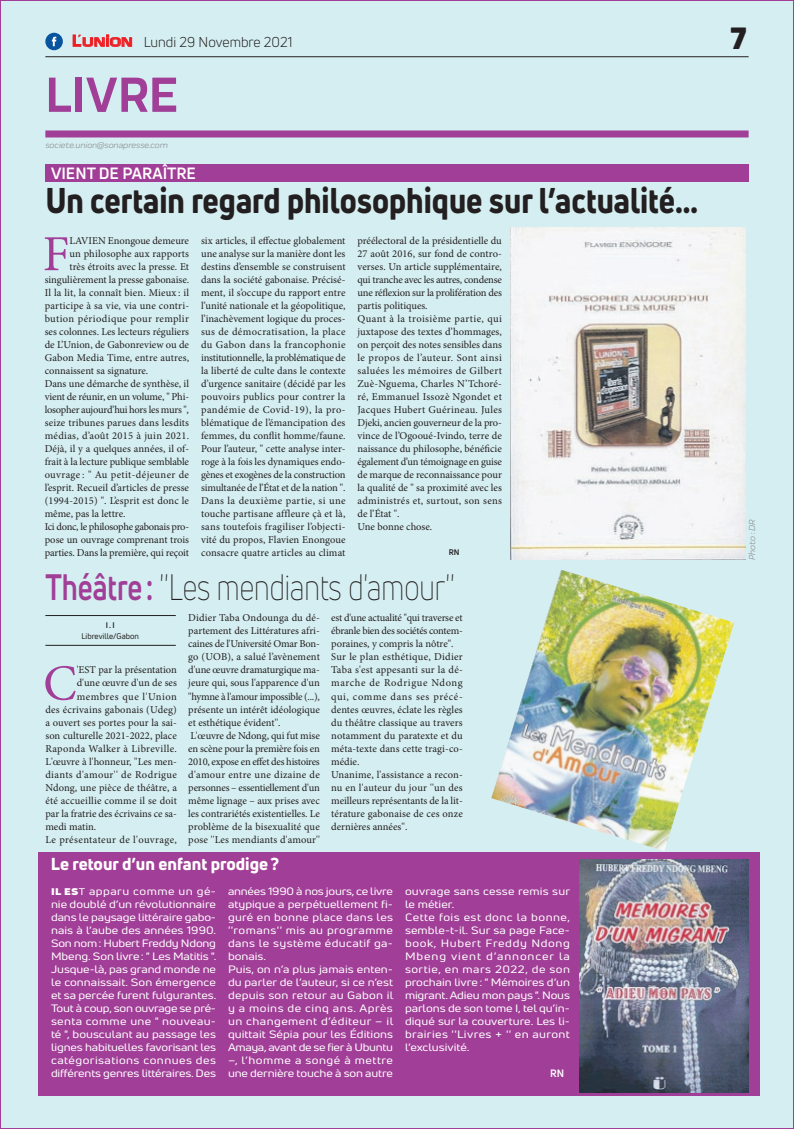
<style>
.page{position:relative;width:794px;height:1129px;background:#fff}
.page>*{position:absolute;margin:0;border:0;box-sizing:border-box;transform-origin:0 0}
.t1{font:700 51px "Praktika";color:#a13e97}
.t2{font:50.5px "Minion Pro";color:#a13e97}
.t3{font:300 36px "Uni Neue";color:#231f20;scale:.79 1}
.t4{font:800 35px "Uni Neue";color:#231f20;scale:.88 1}
.t5{font:900 30px "Uni Neue";color:#231f20}
.t6{font:800 17px "Uni Neue";color:#fff}
.t7{font:700 16px "Uni Neue";color:#fff}
.t8{font:14px "Uni Neue";color:#231f20}
.t9{font:10.5px/13px "Minion Pro";color:#231f20}
.t10{font:10.5px/13px "Uni Neue";letter-spacing:.005em;color:#fff;scale:1.19 1}
.t11{font:10.5px "Minion Pro";letter-spacing:.035em;color:#231f20}
.t12{font:10.5px "Minion Pro";letter-spacing:-.025em;color:#231f20}
.t13{font:10.5px "Minion Pro";letter-spacing:.02em;color:#231f20}
.t14{font:10.5px "Minion Pro";letter-spacing:.03em;color:#231f20}
.t15{font:10.5px "Minion Pro";letter-spacing:.045em;color:#231f20}
.t16{font:700 10.5px "Uni Neue";color:#fff}
.t17{font:italic 9px "Praktika";color:#818386}
.t18{font:8px "Uni Neue";color:#231f20}
.t19{font:700 8px "Uni Neue";color:#231f20}
.s1{font-family:"Eurostile";font-weight:600;font-size:15px;color:#ee1d23}
.s2{font-family:"Eurostile";font-weight:600;font-size:11.4px;color:#ee1d23}
.s3{font-weight:700;color:#a13e97}
.s4{font-weight:900;font-size:9.5px}
.s5{font-size:9.5px}
</style>
<div class="page">
<div style="left:0;top:1px;width:793px;height:1127px;background:#d5eef1"></div>
<hr style="left:45px;top:56px;width:703px;height:1px;background:#231f20">
<svg style="left:72px;top:34px;width:60px;height:13px"></svg>
<div style="left:45px;top:33px;width:18px;height:17px;background:#08549e;border-radius:50%"></div>
<svg style="left:52px;top:37px;width:4px;height:9px"></svg>
<div style="left:45px;top:130px;width:703px;height:7px;background:#a13e97"></div>
<div style="left:45px;top:164px;width:704px;height:18px;background:#a13e97"></div>
<img style="left:510px;top:228px;width:235px;height:331px">
<hr style="left:45px;top:644px;width:131px;height:1px;background:#231f20">
<hr style="left:45px;top:615px;width:131px;height:1px;background:#231f20">
<img style="left:491px;top:569px;width:243px;height:281px">
<div style="left:39px;top:851px;width:721px;height:244px;background:#a13e97"></div>
<img style="left:579px;top:859px;width:169px;height:232px">
<h3 class="t8" style="left:72px;top:33px;width:222px"><span class="s1">L</span><span class="s2">UNION</span> Lundi 29 Novembre 2021</h3>
<h3 class="t5" style="left:730px;top:17px;width:18px">7</h3>
<h1 class="t1" style="left:45px;top:54px;width:134px">LIVRE</h1>
<p class="t17" style="left:45px;top:139px;width:124px">societe.union@sonapresse.com</p>
<h3 class="t7" style="left:51px;top:163px;width:146px">VIENT DE PARAÎTRE</h3>
<h3 class="t4" style="left:45px;top:177px;width:743px">Un certain regard philosophique sur l’actualité…</h3>
<h2 class="t2" style="left:43px;top:220px;width:28px">F</h2>
<p class="t9" style="left:69px;top:234px;width:121px">LAVIEN Enongoue demeure</p>
<p class="t9" style="left:69px;top:247px;width:121px">un philosophe aux rapports</p>
<p class="t9" style="left:69px;top:260px;width:121px">très étroits avec la presse. Et</p>
<p class="t9" style="left:45px;top:273px;width:146px">singulièrement la presse gabonaise.</p>
<p class="t9" style="left:45px;top:286px;width:146px">Il la lit, la connaît bien. Mieux : il</p>
<p class="t13" style="left:45px;top:299px;width:146px">participe à sa vie, via une contri-</p>
<p class="t11" style="left:45px;top:312px;width:146px">bution périodique pour remplir</p>
<p class="t9" style="left:45px;top:325px;width:146px">ses colonnes. Les lecteurs réguliers</p>
<p class="t9" style="left:45px;top:338px;width:146px">de L’Union, de Gabonreview ou de</p>
<p class="t9" style="left:45px;top:351px;width:146px">Gabon Media Time, entre autres,</p>
<p class="t9" style="left:45px;top:364px;width:105px">connaissent sa signature.</p>
<p class="t9" style="left:45px;top:377px;width:146px">Dans une démarche de synthèse, il</p>
<p class="t9" style="left:45px;top:390px;width:146px">vient de réunir, en un volume, " Phi-</p>
<p class="t12" style="left:45px;top:403px;width:146px">losopher aujourd’hui hors les murs ",</p>
<p class="t9" style="left:45px;top:416px;width:146px">seize tribunes parues dans lesdits</p>
<p class="t14" style="left:45px;top:429px;width:146px">médias, d’août 2015 à juin 2021.</p>
<p class="t9" style="left:45px;top:442px;width:146px">Déjà, il y a quelques années, il of-</p>
<p class="t9" style="left:45px;top:455px;width:146px">frait à la lecture publique semblable</p>
<p class="t11" style="left:45px;top:468px;width:146px">ouvrage : " Au petit-déjeuner de</p>
<p class="t9" style="left:45px;top:481px;width:146px">l’esprit. Recueil d’articles de presse</p>
<p class="t9" style="left:45px;top:494px;width:146px">(1994-2015) ". L’esprit est donc le</p>
<p class="t9" style="left:45px;top:507px;width:82px">même, pas la lettre.</p>
<p class="t12" style="left:45px;top:520px;width:146px">Ici donc, le philosophe gabonais pro-</p>
<p class="t9" style="left:45px;top:533px;width:146px">pose un ouvrage comprenant trois</p>
<p class="t9" style="left:45px;top:546px;width:146px">parties. Dans la première, qui reçoit</p>
<p class="t9" style="left:201px;top:234px;width:146px;text-align:justify">six articles, il effectue globalement une analyse sur la manière dont les destins d’ensemble se construisent dans la société gabonaise. Précisé&shy;ment, il s’occupe du rapport entre l’unité nationale et la géopolitique, l’inachèvement logique du proces&shy;sus de démocratisation, la place du Gabon dans la francophonie institutionnelle, la problématique de la liberté de culte dans le contexte d’urgence sanitaire (décidé par les pouvoirs publics pour contrer la pandémie de Covid-19), la pro&shy;blématique de l’émancipation des femmes, du conflit homme/faune.<br>Pour l’auteur, " cette analyse inter&shy;roge à la fois les dynamiques endo&shy;gènes et exogènes de la construction simultanée de l’État et de la nation ".<br>Dans la deuxième partie, si une touche partisane affleure çà et là, sans toutefois fragiliser l’objecti&shy;vité du propos, Flavien Enongoue consacre quatre articles au climat</p>
<p class="t9" style="left:357px;top:234px;width:146px">préélectoral de la présidentielle du<br>27 août 2016, sur fond de contro&shy;verses. Un article supplémentaire, qui tranche avec les autres, condense une réflexion sur la prolifération des partis politiques.<br>Quant à la troisième partie, qui juxtapose des textes d’hommages, on perçoit des notes sensibles dans le propos de l’auteur. Sont ainsi saluées les mémoires de Gilbert<br>Zuè-Nguema, Charles N’Tchoré&shy;ré, Emmanuel Issozè Ngondet et<br>Jacques Hubert Guérineau. Jules<br>Djeki, ancien gouverneur de la pro&shy;vince de l’Ogooué-Ivindo, terre de naissance du philosophe, bénéficie également d’un témoignage en guise de marque de reconnaissance pour la qualité de " sa proximité avec les administrés et, surtout, son sens de l’État ".<br>Une bonne chose.</p>
<p class="t19" style="left:449px;top:547px;width:12px">RN</p>
<h3 class="t3" style="left:45px;top:565px;width:520px"><span class="s3">Théâtre:</span> ''Les mendiants d'amour''</h3>
<p class="t19" style="left:106px;top:620px;width:10px">I . I</p>
<p class="t18" style="left:82px;top:631px;width:59px">Libreville/Gabon</p>
<p class="t9" style="left:188px;top:611px;width:133px">Didier Taba Ondounga du dé&shy;partement des Littératures afri&shy;caines de l'Université Omar Bon&shy;go (UOB), a salué l’avènement d'une œuvre dramaturgique ma&shy;jeure qui, sous l'apparence d'un ''hymne à l'amour impossible (...), présente un intérêt idéologique et esthétique évident''.<br>L'œuvre de Ndong, qui fut mise en scène pour la première fois en<br>2010, expose en effet des histoires d'amour entre une dizaine de personnes – essentiellement d'un même lignage – aux prises avec les contrariétés existentielles. Le problème de la bisexualité que pose ''Les mendiants d'amour''</p>
<p class="t9" style="left:331px;top:611px;width:133px">est d'une actualité ''qui traverse et ébranle bien des sociétés contem&shy;poraines, y compris la nôtre".<br>Sur le plan esthétique, Didier<br>Taba s'est appesanti sur la dé&shy;marche de Rodrigue Ndong qui, comme dans ses précé&shy;dentes œuvres, éclate les règles du théâtre classique au travers notamment du paratexte et du méta-texte dans cette tragi-co&shy;médie.<br>Unanime, l'assistance a recon&shy;nu en l'auteur du jour ''un des meilleurs représentants de la lit&shy;térature gabonaise de ces onze dernières années''.</p>
<h2 class="t2" style="left:43px;top:649px;width:35px">C</h2>
<p class="t9" style="left:77px;top:663px;width:102px">'EST par la présentation</p>
<p class="t9" style="left:77px;top:676px;width:102px">d'une œuvre d'un de ses</p>
<p class="t15" style="left:77px;top:689px;width:102px">membres que l'Union</p>
<p class="t13" style="left:45px;top:702px;width:133px">des écrivains gabonais (Udeg)</p>
<p class="t9" style="left:45px;top:715px;width:133px">a ouvert ses portes pour la sai-</p>
<p class="t9" style="left:45px;top:728px;width:133px">son culturelle 2021-2022, place</p>
<p class="t11" style="left:45px;top:741px;width:133px">Raponda Walker à Libreville.</p>
<p class="t9" style="left:45px;top:754px;width:133px">L'œuvre à l'honneur, ''Les men-</p>
<p class="t11" style="left:45px;top:767px;width:133px">diants d'amour'' de Rodrigue</p>
<p class="t9" style="left:45px;top:780px;width:133px">Ndong, une pièce de théâtre, a</p>
<p class="t9" style="left:45px;top:793px;width:133px">été accueillie comme il se doit</p>
<p class="t9" style="left:45px;top:806px;width:133px">par la fratrie des écrivains ce sa-</p>
<p class="t9" style="left:45px;top:819px;width:52px">medi matin.</p>
<p class="t11" style="left:45px;top:832px;width:133px">Le présentateur de l'ouvrage,</p>
<h3 class="t6" style="left:51px;top:852px;width:230px">Le retour d’un enfant prodige?</h3>
<p class="t10" style="left:51px;top:884px;width:140px;text-align:justify"><span class="s4">IL ES</span><span class="s5">T</span> apparu comme un gé&shy;nie doublé d’un révolutionnaire dans le paysage littéraire gabo&shy;nais à l’aube des années 1990.<br>Son nom: Hubert Freddy Ndong Mbeng. Son livre: " Les Matitis ".<br>Jusque-là, pas grand monde ne le connaissait. Son émergence et sa percée furent fulgurantes.<br>Tout à coup, son ouvrage se pré&shy;senta comme une " nouveau&shy;té ", bousculant au passage les lignes habituelles favorisant les catégorisations connues des différents genres littéraires. Des</p>
<p class="t10" style="left:228px;top:884px;width:140px">années 1990 à nos jours, ce livre atypique a perpétuellement fi&shy;guré en bonne place dans les ''romans'' mis au programme dans le système éducatif ga&shy;bonais.<br>Puis, on n’a plus jamais enten&shy;du parler de l’auteur, si ce n’est depuis son retour au Gabon il y a moins de cinq ans. Après un changement d’éditeur – il quittait Sépia pour les Éditions<br>Amaya, avant de se fier à Ubuntu –, l’homme a songé à mettre une dernière touche à son autre</p>
<p class="t10" style="left:405px;top:884px;width:140px">ouvrage sans cesse remis sur le métier.<br>Cette fois est donc la bonne, semble-t-il. Sur sa page Face&shy;book, Hubert Freddy Ndong<br>Mbeng vient d’annoncer la sortie, en mars 2022, de son prochain livre: " Mémoires d’un migrant. Adieu mon pays ". Nous parlons de son tome I, tel qu’in&shy;diqué sur la couverture. Les li&shy;brairies ''Livres + '' en auront l’exclusivité.</p>
<p class="t16" style="left:550px;top:1066px;width:16px">RN</p>
<p class="t17" style="left:746px;top:559px;width:41px;rotate:-90deg">Photo : DR</p>
</div>
